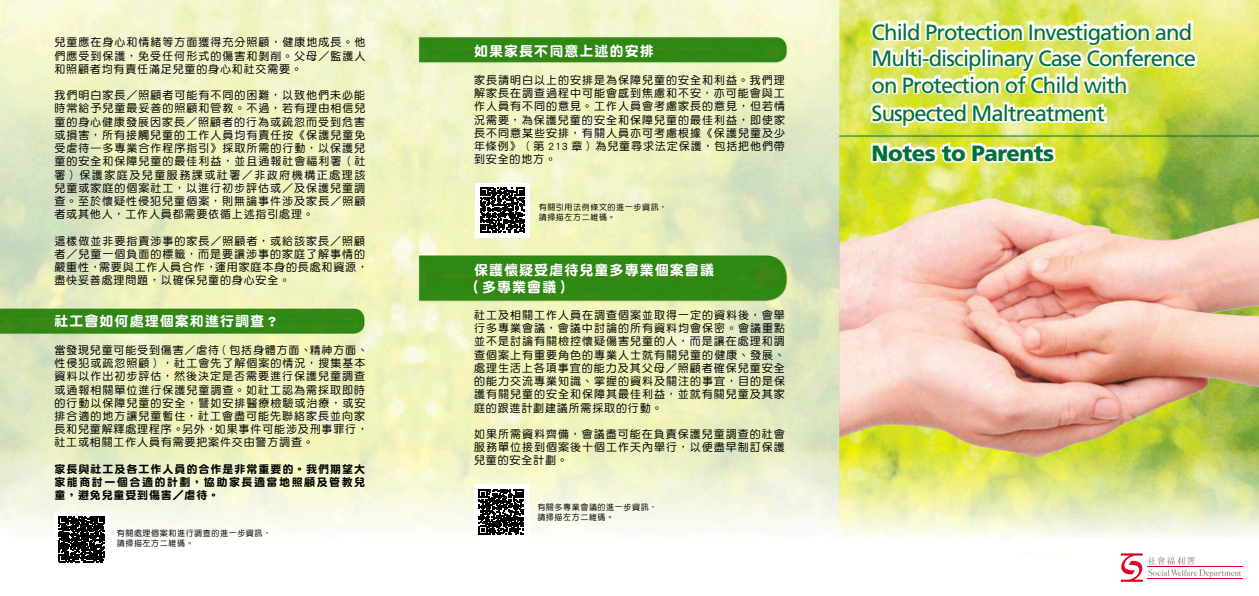
<style>
.page{position:relative;width:1259px;height:596px;background:#fff}
.page>*{position:absolute;margin:0;border:0;box-sizing:border-box;transform-origin:0 0}
.t1{font:22px/26.4px "Frutiger LT Std";letter-spacing:-.04em;color:#00713a}
.t2{font:900 22px "Frutiger LT Std";letter-spacing:-.02em;color:#00713a}
.t3{font:14px/16.8px "DF Yuan Std W9";letter-spacing:.075em;color:#fff}
.t4{font:11px/13.2px "DF Yuan Std W5";letter-spacing:.09em;color:#000;text-align:justify}
.t5{font:11px/13.2px "DF Yuan Std W9";letter-spacing:.14em;color:#000;text-align:justify}
.t6{font:8px/9.6px "DF Yuan Std W5";letter-spacing:.075em;color:#000}
</style>
<div class="page">
<img style="left:0;top:0;width:1259px;height:582px">
<svg style="left:54px;top:511px;width:55px;height:55px"></svg>
<svg style="left:59px;top:516px;width:46px;height:45px"></svg>
<div style="left:475px;top:182px;width:55px;height:55px;background:#fff"></div>
<svg style="left:480px;top:187px;width:45px;height:45px"></svg>
<div style="left:474px;top:484px;width:55px;height:55px;background:#fff"></div>
<svg style="left:479px;top:489px;width:45px;height:45px"></svg>
<hr style="left:1147px;top:578px;width:95px;height:1px;background:#df0024">
<hr style="left:1147px;top:566px;width:95px;height:1px;background:#df0024">
<svg style="left:1120px;top:553px;width:121px;height:28px"></svg>
<p class="t4" style="left:54px;top:36px;width:312px">兒童應在身心和情緒等方面獲得充分照顧，健康地成長。他們應受到保護，免受任何形式的傷害和剝削。父母／監護人和照顧者均有責任滿足兒童的身心和社交需要。</p>
<p class="t4" style="left:54px;top:88px;width:312px">我們明白家長／照顧者可能有不同的困難，以致他們未必能時常給予兒童最妥善的照顧和管教。不過，若有理由相信兒童的身心健康發展因家長／照顧者的行為或疏忽而受到危害或損害，所有接觸兒童的工作人員均有責任按《保護兒童免受虐待—多專業合作程序指引》採取所需的行動，以保護兒童的安全和保障兒童的最佳利益，並且通報社會福利署（社署）保護家庭及兒童服務課或社署／非政府機構正處理該兒童或家庭的個案社工，以進行初步評估或／及保護兒童調查。至於懷疑性侵犯兒童個案，則無論事件涉及家長／照顧者或其他人，工作人員都需要依循上述指引處理。</p>
<p class="t4" style="left:54px;top:234px;width:315px;text-align:left">這樣做並非要指責涉事的家長／照顧者，或給該家長／照顧者／兒童一個負面的標籤，而是要讓涉事的家庭了解事情的嚴重性，需要與工作人員合作，運用家庭本身的長處和資源，盡快妥善處理問題，以確保兒童的身心安全。</p>
<p class="t3" style="left:54px;top:312px;width:226px">社工會如何處理個案和進行調查？</p>
<p class="t4" style="left:54px;top:343px;width:315px;text-align:left">當發現兒童可能受到傷害／虐待（包括身體方面、精神方面、性侵犯或疏忽照顧），社工會先了解個案的情況，搜集基本資料以作出初步評估，然後決定是否需要進行保護兒童調查或通報相關單位進行保護兒童調查。如社工認為需採取即時的行動以保障兒童的安全，譬如安排醫療檢驗或治療，或安排合適的地方讓兒童暫住，社工會盡可能先聯絡家長並向家長和兒童解釋處理程序。另外，如果事件可能涉及刑事罪行，社工或相關工作人員有需要把案件交由警方調查。</p>
<p class="t5" style="left:54px;top:462px;width:312px">家長與社工及各工作人員的合作是非常重要的。我們期望大家能商討一個合適的計劃，協助家長適當地照顧及管教兒童，避免兒童受到傷害／虐待。</p>
<p class="t6" style="left:117px;top:528px;width:156px">有關處理個案和進行調查的進一步資訊，請掃描左方二維碼。</p>
<p class="t3" style="left:474px;top:43px;width:181px">如果家長不同意上述的安排</p>
<p class="t4" style="left:474px;top:73px;width:312px">家長請明白以上的安排是為保障兒童的安全和利益。我們理解家長在調查過程中可能會感到焦慮和不安，亦可能會與工作人員有不同的意見。工作人員會考慮家長的意見，但若情況需要，為保護兒童的安全和保障兒童的最佳利益，即使家長不同意某些安排，有關人員亦可考慮根據《保護兒童及少年條例》（第 213 章）為兒童尋求法定保護，包括把他們帶到安全的地方。</p>
<h1 class="t6" style="left:539px;top:202px;width:130px">有關引用法例條文的進一步資訊，請掃描左方二維碼。</h1>
<p class="t3" style="left:467px;top:261px;width:248px;text-indent:7px">保護懷疑受虐待兒童多專業個案會議（多專業會議）</p>
<p class="t4" style="left:474px;top:308px;width:312px">社工及相關工作人員在調查個案並取得一定的資料後，會舉行多專業會議，會議中討論的所有資料均會保密。會議重點並不是討論有關檢控懷疑傷害兒童的人，而是讓在處理和調查個案上有重要角色的專業人士就有關兒童的健康、發展、處理生活上各項事宜的能力及其父母／照顧者確保兒童安全的能力交流專業知識、掌握的資料及關注的事宜，目的是保護有關兒童的安全和保障其最佳利益，並就有關兒童及其家庭的跟進計劃建議所需採取的行動。</p>
<p class="t4" style="left:474px;top:427px;width:312px">如果所需資料齊備，會議盡可能在負責保護兒童調查的社會服務單位接到個案後十個工作天內舉行，以便盡早制訂保護兒童的安全計劃。</p>
<p class="t6" style="left:537px;top:502px;width:121px">有關多專業會議的進一步資訊，請掃描左方二維碼。</p>
<h1 class="t1" style="left:871px;top:19px;width:326px">Child Protection Investigation and<br>Multi-disciplinary Case Conference on Protection of Child with</h1>
<h1 class="t1" style="left:871px;top:100px;width:235px">Suspected Maltreatment</h1>
<h1 class="t2" style="left:871px;top:140px;width:184px">Notes to Parents</h1>
</div>
